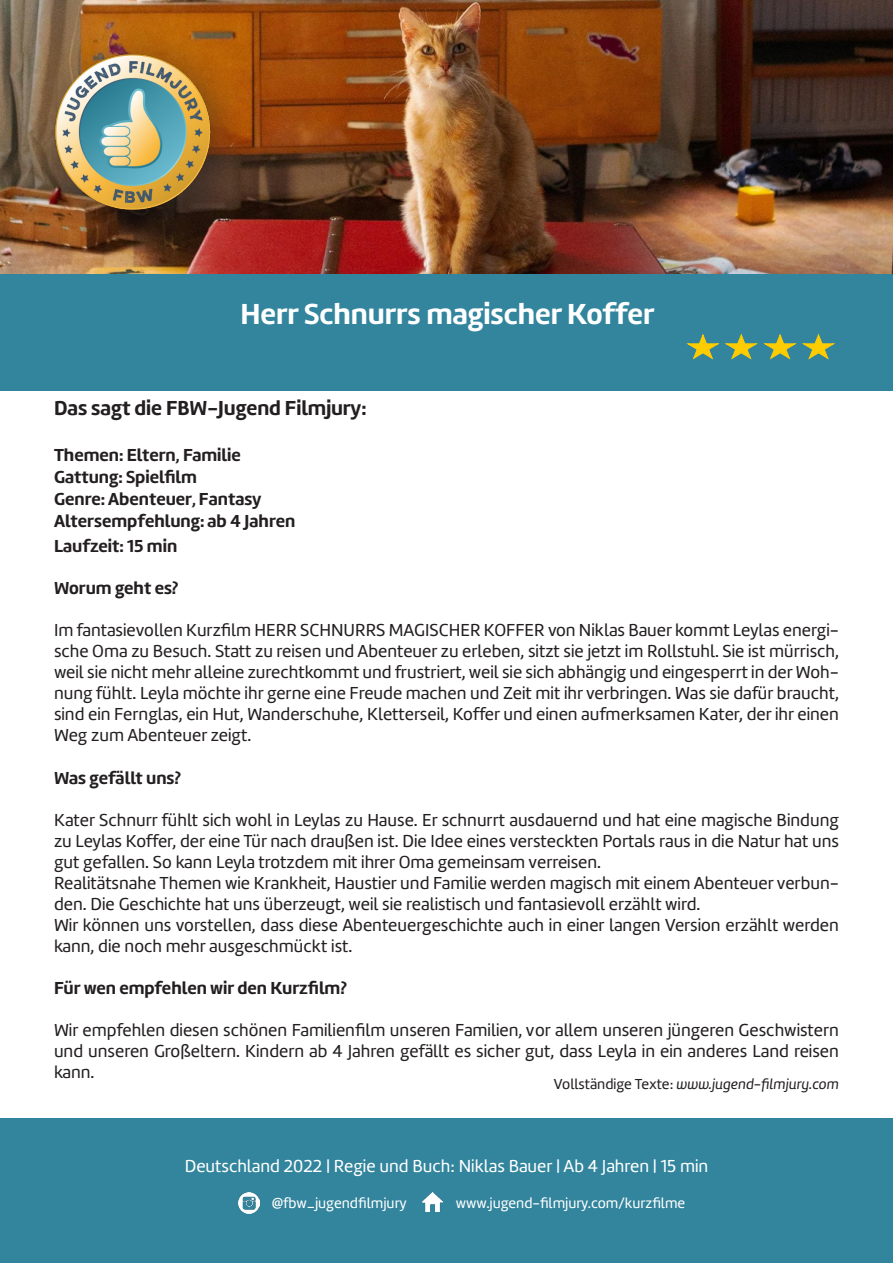
<style>
.page{position:relative;width:893px;height:1263px;background:#fff}
.page>*{position:absolute;margin:0;border:0;box-sizing:border-box;transform-origin:0 0}
.t1{font:30px "Amelia Basic Bold";color:#fff}
.t2{font:21px "Amelia Basic Bold";color:#231f20}
.t3{font:18px/21px "Amelia Basic";color:#231f20;text-align:justify}
.t4{font:18px/21.8px "Amelia Basic Bold";color:#231f20}
.t5{font:18px "Amelia Basic";color:#fff}
.t6{font:15px "Amelia Basic";color:#fff}
.t7{font:15px "Amelia Basic Italic";color:#231f20}
.s1{font-family:"Amelia Basic"}
</style>
<div class="page">
<img style="left:0;top:0;width:893px;height:274px">
<div style="left:27px;top:26px;width:228px;height:229px;background:#231f20;opacity:.52"></div>
<img style="left:45px;top:46px;width:174px;height:173px">
<div style="left:0;top:274px;width:893px;height:117px;background:#32859d"></div>
<div style="left:0;top:1118px;width:893px;height:145px;background:#32859d"></div>
<svg style="left:687px;top:333px;width:148px;height:26px"></svg>
<img style="left:239px;top:1193px;width:20px;height:20px">
<img style="left:423px;top:1193px;width:20px;height:18px">
<p class="t1" style="left:241px;top:297px;width:415px">Herr Schnurrs magischer Koffer</p>
<p class="t2" style="left:54px;top:395px;width:314px">Das sagt die FBW-Jugend Filmjury:</p>
<p class="t4" style="left:54px;top:445px;width:243px">Themen: Eltern, Familie<br>Gattung: Spielfilm<br>Genre: Abenteuer, Fantasy<br>Altersempfehlung: ab 4 Jahren</p>
<p class="t4" style="left:54px;top:535px;width:125px">Laufzeit: 15 min</p>
<p class="t4" style="left:54px;top:578px;width:126px">Worum geht es?</p>
<p class="t3" style="left:54px;top:620px;width:787px">Im fantasievollen Kurzfilm HERR SCHNURRS MAGISCHER KOFFER von Niklas Bauer kommt Leylas energi&shy;sche Oma zu Besuch. Statt zu reisen und Abenteuer zu erleben, sitzt sie jetzt im Rollstuhl. Sie ist mürrisch, weil sie nicht mehr alleine zurechtkommt und frustriert, weil sie sich abhängig und eingesperrt in der Woh&shy;nung fühlt. Leyla möchte ihr gerne eine Freude machen und Zeit mit ihr verbringen. Was sie dafür braucht, sind ein Fernglas, ein Hut, Wanderschuhe, Kletterseil, Koffer und einen aufmerksamen Kater, der ihr einen Weg zum Abenteuer zeigt.</p>
<p class="t4" style="left:54px;top:767px;width:129px">Was gefällt uns?</p>
<p class="t3" style="left:54px;top:809px;width:786px;text-align:left">Kater Schnurr fühlt sich wohl in Leylas zu Hause. Er schnurrt ausdauernd und hat eine magische Bindung zu Leylas Koffer, der eine Tür nach draußen ist. Die Idee eines versteckten Portals raus in die Natur hat uns gut gefallen. So kann Leyla trotzdem mit ihrer Oma gemeinsam verreisen.<br>Realitätsnahe Themen wie Krankheit, Haustier und Familie werden magisch mit einem Abenteuer verbun&shy;den. Die Geschichte hat uns überzeugt, weil sie realistisch und fantasievoll erzählt wird.<br>Wir können uns vorstellen, dass diese Abenteuergeschichte auch in einer langen Version erzählt werden kann, die noch mehr ausgeschmückt ist.</p>
<p class="t4" style="left:54px;top:978px;width:295px">Für wen empfehlen wir den Kurzfilm?</p>
<p class="t3" style="left:54px;top:1020px;width:786px">Wir empfehlen diesen schönen Familienfilm unseren Familien, vor allem unseren jüngeren Geschwistern und unseren Großeltern. Kindern ab 4 Jahren gefällt es sicher gut, dass Leyla in ein anderes Land reisen kann.</p>
<p class="t7" style="left:554px;top:1075px;width:287px"><span class="s1">Vollständige Texte:</span> www.jugend-filmjury.com</p>
<p class="t5" style="left:185px;top:1155px;width:525px">Deutschland 2022 | Regie und Buch: Niklas Bauer | Ab 4 Jahren | 15 min</p>
<p class="t6" style="left:272px;top:1194px;width:136px">@fbw_jugendfilmjury</p>
<p class="t6" style="left:456px;top:1194px;width:231px">www.jugend-filmjury.com/kurzfilme</p>
</div>
